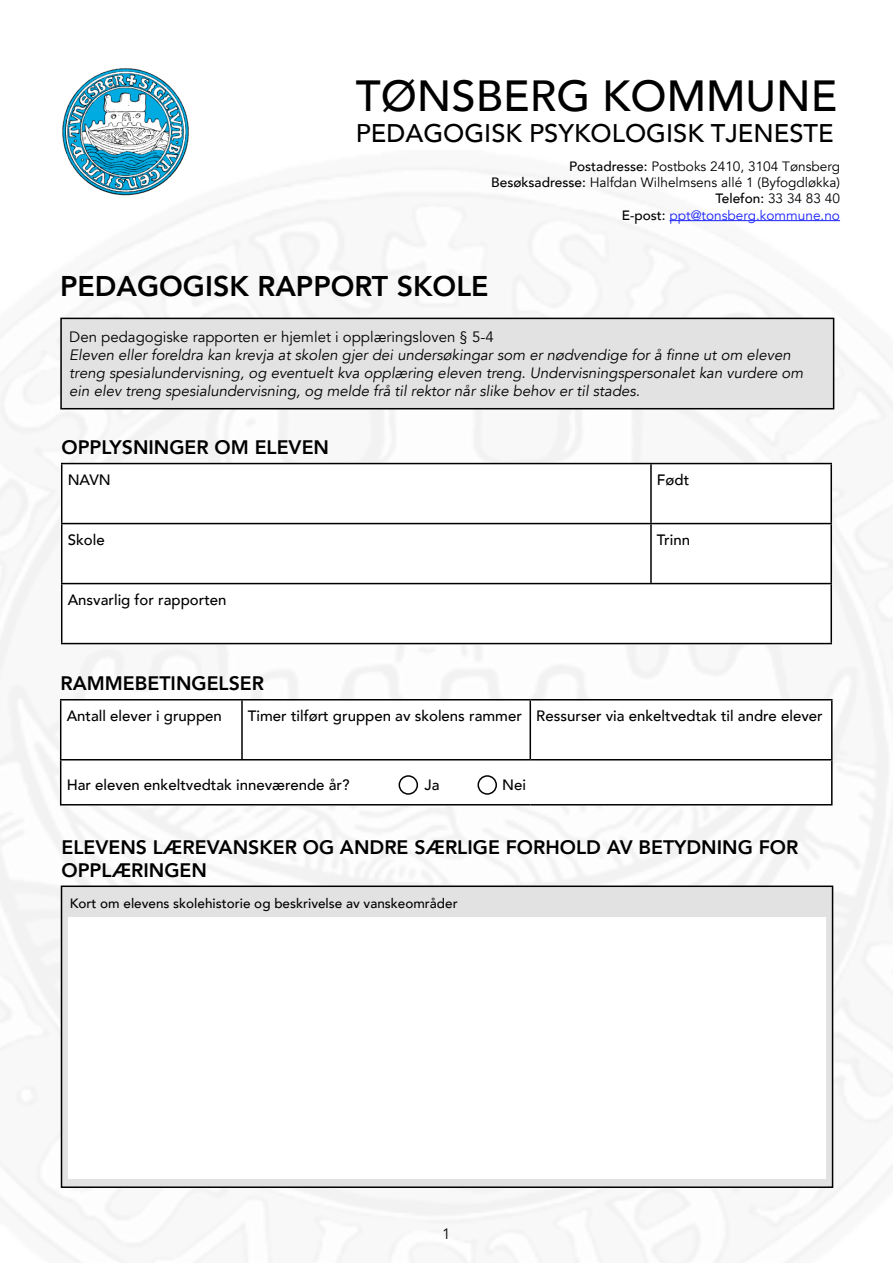
<style>
.page{position:relative;width:893px;height:1263px;background:#fff}
.page>*{position:absolute;margin:0;border:0;box-sizing:border-box;transform-origin:0 0}
.t1{font:500 43.5px "Avenir";color:#000}
.t2{font:800 28.5px "Avenir";color:#000}
.t3{font:500 25.5px "Avenir";color:#000}
.t4{font:800 19.5px/23.4px "Avenir";color:#000}
.t5{font:italic 15px/18px "Avenir";color:#000}
.t6{font:500 15px "Avenir";color:#000}
.t7{font:15px "Avenir";color:#000}
.t8{font:13.5px/16.2px "Avenir";color:#000;text-align:right}
.t9{font:500 13.5px "Avenir";color:#000}
.s1{font-weight:500}
.s2{color:#1922fb}
</style>
<div class="page">
<img style="left:0;top:167px;width:893px;height:1095px">
<img style="left:60px;top:68px;width:130px;height:127px">
<div style="left:62px;top:886px;width:770px;height:301px;background:#e2e2e2"></div>
<div style="left:61px;top:885px;width:772px;height:303px;border:2px solid #000"></div>
<div style="left:61px;top:318px;width:773px;height:91px;background:#e2e2e2"></div>
<div style="left:60px;top:318px;width:774px;height:91px;border:2px solid #000"></div>
<hr style="left:669px;top:220px;width:171px;height:1px;background:#1922fb">
<div style="left:61px;top:463px;width:771px;height:181px;background:#fff"></div>
<hr style="left:61px;top:463px;width:590px;height:1px;background:#000">
<hr style="left:61px;top:464px;width:1px;height:59px;background:#000">
<hr style="left:651px;top:463px;width:181px;height:1px;background:#000">
<hr style="left:650px;top:464px;width:2px;height:59px;background:#000">
<hr style="left:830px;top:464px;width:2px;height:59px;background:#000">
<hr style="left:61px;top:523px;width:590px;height:1px;background:#000">
<hr style="left:61px;top:524px;width:1px;height:59px;background:#000">
<hr style="left:651px;top:523px;width:181px;height:1px;background:#000">
<hr style="left:650px;top:524px;width:2px;height:59px;background:#000">
<hr style="left:830px;top:524px;width:2px;height:59px;background:#000">
<hr style="left:61px;top:583px;width:590px;height:1px;background:#000">
<hr style="left:61px;top:584px;width:1px;height:59px;background:#000">
<hr style="left:651px;top:583px;width:181px;height:1px;background:#000">
<hr style="left:830px;top:584px;width:2px;height:59px;background:#000">
<hr style="left:61px;top:643px;width:590px;height:1px;background:#000">
<hr style="left:651px;top:643px;width:181px;height:1px;background:#000">
<div style="left:68px;top:917px;width:758px;height:262px;background:#fff"></div>
<div style="left:60px;top:699px;width:771px;height:106px;background:#fff"></div>
<hr style="left:60px;top:699px;width:182px;height:1px;background:#000">
<hr style="left:60px;top:700px;width:1px;height:59px;background:#000">
<hr style="left:242px;top:699px;width:288px;height:1px;background:#000">
<hr style="left:241px;top:700px;width:2px;height:59px;background:#000">
<hr style="left:530px;top:699px;width:302px;height:1px;background:#000">
<hr style="left:530px;top:700px;width:1px;height:59px;background:#000">
<hr style="left:831px;top:700px;width:1px;height:59px;background:#000">
<hr style="left:60px;top:759px;width:182px;height:1px;background:#000">
<hr style="left:60px;top:760px;width:1px;height:44px;background:#000">
<hr style="left:242px;top:759px;width:288px;height:1px;background:#000">
<hr style="left:530px;top:759px;width:302px;height:1px;background:#000">
<hr style="left:831px;top:760px;width:1px;height:44px;background:#000">
<hr style="left:60px;top:804px;width:182px;height:1px;background:#000">
<hr style="left:242px;top:804px;width:288px;height:1px;background:#000">
<hr style="left:530px;top:804px;width:302px;height:1px;background:#000">
<div style="left:399px;top:775px;width:19px;height:20px;border:2px solid #000;border-radius:50%"></div>
<div style="left:477px;top:775px;width:20px;height:20px;border:2px solid #000;border-radius:50%"></div>
<h1 class="t1" style="left:356px;top:58px;width:483px">TØNSBERG KOMMUNE</h1>
<h3 class="t3" style="left:356px;top:111px;width:479px">PEDAGOGISK PSYKOLOGISK TJENESTE</h3>
<p class="t8" style="left:491px;top:158px;width:350px"><span class="s1">Postadresse:</span> Postboks 2410, 3104 Tønsberg <span class="s1">Besøksadresse:</span> Halfdan Wilhelmsens allé 1 (Byfogdløkka)<br><span class="s1">Telefon:</span> 33 34 83 40<br><span class="s1">E-post:</span> <span class="s2">ppt@tonsberg.kommune.no</span></p>
<h2 class="t2" style="left:60px;top:260px;width:430px">PEDAGOGISK RAPPORT SKOLE</h2>
<p class="t7" style="left:69px;top:327px;width:426px">Den pedagogiske rapporten er hjemlet i opplæringsloven § 5-4</p>
<p class="t5" style="left:69px;top:346px;width:735px">Eleven eller foreldra kan krevja at skolen gjer dei undersøkingar som er nødvendige for å finne ut om eleven treng spesialundervisning, og eventuelt kva opplæring eleven treng. Undervisningspersonalet kan vurdere om ein elev treng spesialundervisning, og melde frå til rektor når slike behov er til stades.</p>
<h3 class="t4" style="left:62px;top:434px;width:269px">OPPLYSNINGER OM ELEVEN</h3>
<p class="t6" style="left:68px;top:466px;width:45px">NAVN</p>
<p class="t6" style="left:657px;top:466px;width:34px">Født</p>
<p class="t6" style="left:68px;top:526px;width:38px">Skole</p>
<p class="t6" style="left:657px;top:526px;width:35px">Trinn</p>
<p class="t6" style="left:68px;top:586px;width:160px">Ansvarlig for rapporten</p>
<h3 class="t4" style="left:60px;top:670px;width:205px">RAMMEBETINGELSER</h3>
<p class="t6" style="left:67px;top:702px;width:157px">Antall elever i gruppen</p>
<p class="t6" style="left:248px;top:702px;width:576px">Timer tilført gruppen av skolens rammer Ressurser via enkeltvedtak til andre elever</p>
<p class="t6" style="left:67px;top:771px;width:284px">Har eleven enkeltvedtak inneværende år?</p>
<p class="t6" style="left:425px;top:771px;width:17px">Ja</p>
<p class="t6" style="left:502px;top:771px;width:25px">Nei</p>
<h3 class="t4" style="left:62px;top:834px;width:738px">ELEVENS LÆREVANSKER OG ANDRE SÆRLIGE FORHOLD AV BETYDNING FOR<br>OPPLÆRINGEN</h3>
<p class="t9" style="left:70px;top:892px;width:389px">Kort om elevens skolehistorie og beskrivelse av vanskeområder</p>
<p class="t7" style="left:442px;top:1224px;width:10px">1</p>
</div>
